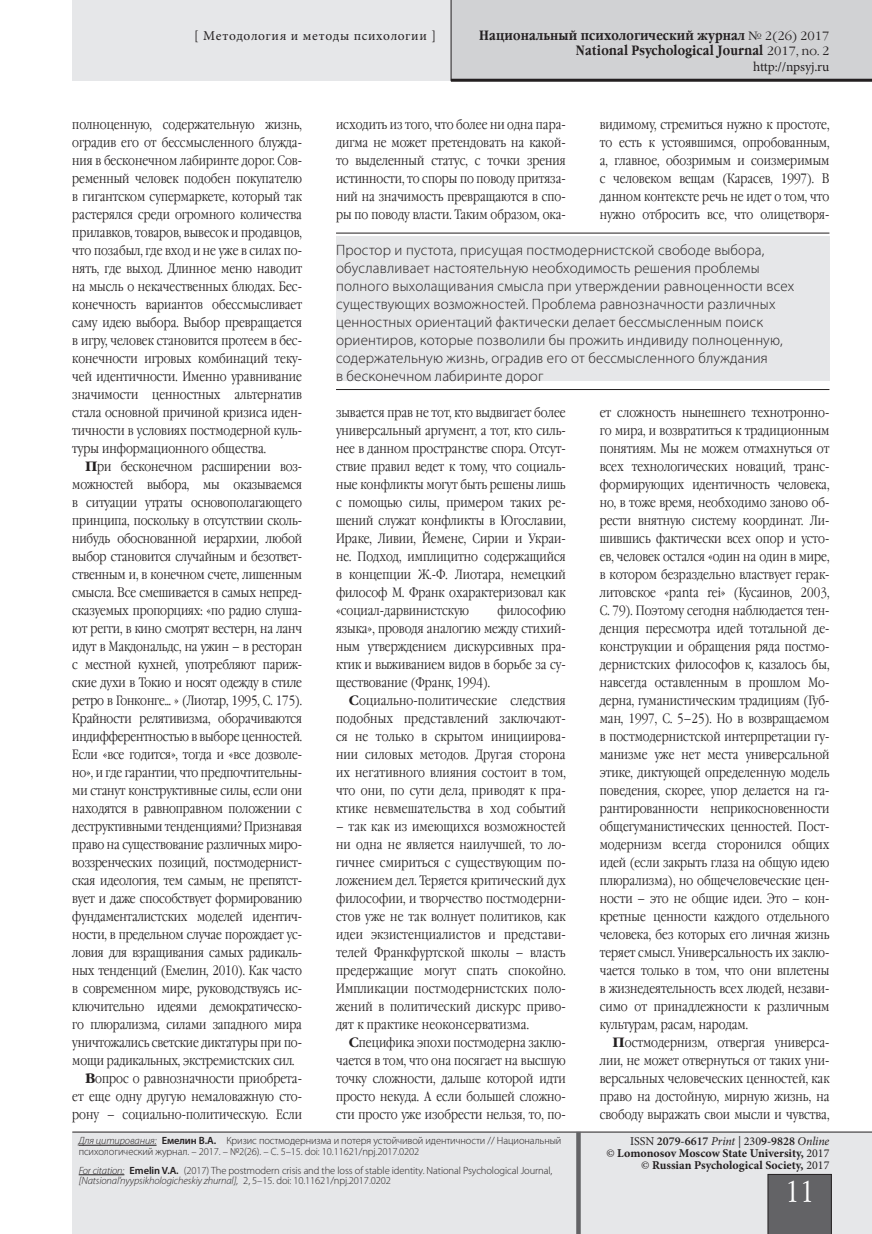
<style>
.page{position:relative;width:872px;height:1234px;background:#fff}
.page>*{position:absolute;margin:0;border:0;box-sizing:border-box;transform-origin:0 0}
.t1{font:30px "Garamond Narrow C";color:#fff}
.Insert___MEDIUM{font:300 15px/18px "Myriad Pro";letter-spacing:.01em;color:#231f20}
.Main_text{font:13.5px/18px "Garamond Narrow C";color:#231f20;text-align:justify}
.t2{font:700 13.5px/15px "Garamond Narrow C";letter-spacing:.01em;color:#231f20;text-align:right}
.t3{font:13.5px "Minion Pro";letter-spacing:.045em;color:#231f20}
.t4{font:13.5px "Minion Pro";letter-spacing:-.015em;color:#231f20}
.t5{font:700 12px/12px "Minion Pro";color:#231f20;text-align:right}
.t6{font:300 10.5px/10.5px "Myriad Pro";letter-spacing:-.01em;color:#231f20}
.s1{font-family:"Garamond C";font-weight:400;font-size:12px}
.s2{font-family:"Garamond C";font-weight:700}
.s3{font-style:italic}
.s4{font-weight:600}
.s5{font-weight:400}
.s6{font-weight:400;font-style:italic}
</style>
<div class="page">
<div style="left:72px;top:0;width:800px;height:81px;background:#e6e7e9"></div>
<div style="left:451px;top:0;width:421px;height:81px;background:#d1d2d4"></div>
<div style="left:72px;top:1132px;width:800px;height:101px;background:#e6e7e9"></div>
<hr style="left:72px;top:1131px;width:800px;height:1px;background:#231f20">
<div style="left:767px;top:1173px;width:64px;height:60px;background:#636366"></div>
<hr style="left:451px;top:79px;width:421px;height:3px;background:#231f20">
<div style="left:576px;top:1131px;width:5px;height:102px;background:#636366"></div>
<hr style="left:451px;top:0;width:1px;height:81px;background:#231f20">
<hr style="left:79px;top:1144px;width:78px;height:1px;background:#231f20">
<hr style="left:79px;top:1174px;width:45px;height:1px;background:#231f20">
<div style="left:336px;top:237px;width:493px;height:144px;background:#e6e7e9"></div>
<hr style="left:336px;top:233px;width:493px;height:1px;background:#231f20">
<hr style="left:336px;top:389px;width:493px;height:1px;background:#231f20">
<p class="t3" style="left:194px;top:26px;width:243px">[ Методология и методы психологии ]</p>
<p class="t2" style="left:479px;top:28px;width:352px">Национальный психологический журнал <span class="s1">№ 2(26) 2017<br></span>National Psychological Journal <span class="s1">2017, no. 2</span></p>
<p class="t4" style="left:753px;top:57px;width:78px">http://npsyj.ru</p>
<p class="Main_text" style="left:72px;top:115px;width:231px">полноценную, содержательную жизнь, оградив его от бессмысленного блужда&shy;ния в бесконечном лабиринте дорог. Сов&shy;ременный человек подобен покупателю в гигантском супермаркете, который так растерялся среди огромного количества прилавков, товаров, вывесок и продавцов, что позабыл, где вход и не уже в силах по&shy;нять, где выход. Длинное меню наводит на мысль о некачественных блюдах. Бес&shy;конечность вариантов обессмысливает саму идею выбора. Выбор превращается в игру, человек становится протеем в бес&shy;конечности игровых комбинаций теку&shy;чей идентичности. Именно уравнивание значимости ценностных альтернатив стала основной причиной кризиса иден&shy;тичности в условиях постмодерной куль&shy;туры информационного общества.</p>
<p class="Main_text" style="left:72px;top:457px;width:231px;text-indent:13px"><span class="s2">П</span>ри бесконечном расширении воз&shy;можностей выбора, мы оказываемся в ситуации утраты основополагающего принципа, поскольку в отсутствии сколь&shy;нибудь обоснованной иерархии, любой выбор становится случайным и безответ&shy;ственным и, в конечном счете, лишенным смысла. Все смешивается в самых непред&shy;сказуемых пропорциях: «по радио слуша&shy;ют регги, в кино смотрят вестерн, на ланч идут в Макдональдс, на ужин – в ресторан с местной кухней, употребляют париж&shy;ские духи в Токио и носят одежду в стиле ретро в Гонконге... » (Лиотар, 1995, С. 175).<br>Крайности релятивизма, оборачиваются индифферентностью в выборе ценностей.<br>Если «все годится», тогда и «все дозволе&shy;но», и где гарантии, что предпочтительны&shy;ми станут конструктивные силы, если они находятся в равноправном положении с деструктивными тенденциями? Признавая право на существование различных миро&shy;воззренческих позиций, постмодернист&shy;ская идеология, тем самым, не препятст&shy;вует и даже способствует формированию фундаменталистских моделей идентич&shy;ности, в предельном случае порождает ус&shy;ловия для взращивания самых радикаль&shy;ных тенденций (Емелин, 2010). Как часто в современном мире, руководствуясь ис&shy;ключительно идеями демократическо&shy;го плюрализма, силами западного мира уничтожались светские диктатуры при по&shy;мощи радикальных, экстремистских сил.</p>
<p class="Main_text" style="left:72px;top:1069px;width:231px;text-indent:13px"><span class="s2">В</span>опрос о равнозначности приобрета&shy;ет еще одну другую немаловажную сто&shy;рону – социально-политическую. Если</p>
<p class="Main_text" style="left:336px;top:115px;width:231px">исходить из того, что более ни одна пара&shy;дигма не может претендовать на какой&shy;то выделенный статус, с точки зрения истинности, то споры по поводу притяза&shy;ний на значимость превращаются в спо&shy;ры по поводу власти. Таким образом, ока-</p>
<p class="Main_text" style="left:600px;top:115px;width:231px">видимому, стремиться нужно к простоте, то есть к устоявшимся, опробованным, а, главное, обозримым и соизмеримым с человеком вещам (Карасев, 1997). В данном контексте речь не идет о том, что нужно отбросить все, что олицетворя-</p>
<p class="Insert___MEDIUM" style="left:336px;top:240px;width:460px">Простор и пустота, присущая постмодернистской свободе выбора, обуславливает настоятельную необходимость решения проблемы полного выхолащивания смысла при утверждении равноценности всех существующих возможностей. Проблема равнозначности различных ценностных ориентаций фактически делает бессмысленным поиск ориентиров, которые позволили бы прожить индивиду полноценную, содержательную жизнь, оградив его от бессмысленного блуждания<br>в бесконечном лабиринте дорог</p>
<p class="Main_text" style="left:336px;top:403px;width:231px">зывается прав не тот, кто выдвигает более универсальный аргумент, а тот, кто силь&shy;нее в данном пространстве спора. Отсут&shy;ствие правил ведет к тому, что социаль&shy;ные конфликты могут быть решены лишь с помощью силы, примером таких ре&shy;шений служат конфликты в Югославии, Ираке, Ливии, Йемене, Сирии и Украи&shy;не. Подход, имплицитно содержащийся в концепции Ж.-Ф. Лиотара, немецкий философ М. Франк охарактеризовал как «социал-дарвинистскую</p>
<p class="Main_text" style="left:336px;top:601px;width:231px;text-indent:161px">философию языка», проводя аналогию между стихий&shy;ным утверждением дискурсивных пра&shy;ктик и выживанием видов в борьбе за су&shy;ществование (Франк, 1994).</p>
<p class="Main_text" style="left:336px;top:691px;width:231px;text-indent:13px"><span class="s2">С</span>оциально-политические следствия подобных представлений заключают&shy;ся не только в скрытом инициирова&shy;нии силовых методов. Другая сторона их негативного влияния состоит в том, что они, по сути дела, приводят к пра&shy;ктике невмешательства в ход событий</p>
<p class="Main_text" style="left:336px;top:817px;width:231px">– так как из имеющихся возможностей ни одна не является наилучшей, то ло&shy;гичнее смириться с существующим по&shy;ложением дел. Теряется критический дух философии, и творчество постмодерни&shy;стов уже не так волнует политиков, как идеи экзистенциалистов и представи&shy;телей Франкфуртской школы – власть предержащие могут спать спокойно.<br>Импликации постмодернистских поло&shy;жений в политический дискурс приво&shy;дят к практике неоконсерватизма.</p>
<p class="Main_text" style="left:336px;top:1033px;width:231px;text-indent:13px"><span class="s2">С</span>пецифика эпохи постмодерна заклю&shy;чается в том, что она посягает на высшую точку сложности, дальше которой идти просто некуда. А если большей сложно&shy;сти просто уже изобрести нельзя, то, по-</p>
<p class="Main_text" style="left:600px;top:403px;width:231px">ет сложность нынешнего технотронно&shy;го мира, и возвратиться к традиционным понятиям. Мы не можем отмахнуться от всех технологических новаций, транс&shy;формирующих идентичность человека, но, в тоже время, необходимо заново об&shy;рести внятную систему координат. Ли&shy;шившись фактически всех опор и усто&shy;ев, человек остался «один на один в мире, в котором безраздельно властвует герак&shy;литовское «panta rei» (Кусаинов, 2003, С. 79). Поэтому сегодня наблюдается тен&shy;денция пересмотра идей тотальной де&shy;конструкции и обращения ряда постмо&shy;дернистских философов к, казалось бы, навсегда оставленным в прошлом Мо&shy;дерна, гуманистическим традициям (Губ&shy;ман, 1997, С. 5–25). Но в возвращаемом в постмодернистской интерпретации гу&shy;манизме уже нет места универсальной этике, диктующей определенную модель поведения, скорее, упор делается на га&shy;рантированности неприкосновенности общегуманистических ценностей. Пост&shy;модернизм всегда сторонился общих идей (если закрыть глаза на общую идею плюрализма), но общечеловеческие цен&shy;ности – это не общие идеи. Это – кон&shy;кретные ценности каждого отдельного человека, без которых его личная жизнь теряет смысл. Универсальность их заклю&shy;чается только в том, что они вплетены в жизнедеятельность всех людей, незави&shy;симо от принадлежности к различным культурам, расам, народам.</p>
<p class="Main_text" style="left:600px;top:1033px;width:231px;text-indent:13px"><span class="s2">П</span>остмодернизм, отвергая универса&shy;лии, не может отвернуться от таких уни&shy;версальных человеческих ценностей, как право на достойную, мирную жизнь, на свободу выражать свои мысли и чувства,</p>
<p class="t6" style="left:79px;top:1134px;width:484px"><span class="s3">Для цитирования:</span> <span class="s4">Емелин В.А.</span> Кризис постмодернизма и потеря устойчивой идентичности // Национальный психологический журнал. – 2017. – №2(26). – С. 5–15. doi: 10.11621/npj.2017.0202</p>
<p class="t6" style="left:79px;top:1164px;width:475px"><span class="s3">For citation:</span> <span class="s4">Emelin V.A.</span> (2017) The postmodern crisis and the loss of stable identity. National Psychological Journal, <span class="s3">[Natsional’nyypsikhologicheskiy zhurnal],</span> 2, 5–15. doi: 10.11621/npj.2017.0202</p>
<p class="t5" style="left:606px;top:1134px;width:225px"><span class="s5">ISSN</span> <span class="s4">2079-6617</span> <span class="s6">Print</span> <span class="s5">| 230</span><span class="s4">9-9828</span> <span class="s6">Online<br>©</span> Lomonosov Moscow State University, <span class="s5">2017 ©</span> Russian Psychological Society, <span class="s5">2017</span></p>
<h1 class="t1" style="left:785px;top:1175px;width:31px">11</h1>
</div>
